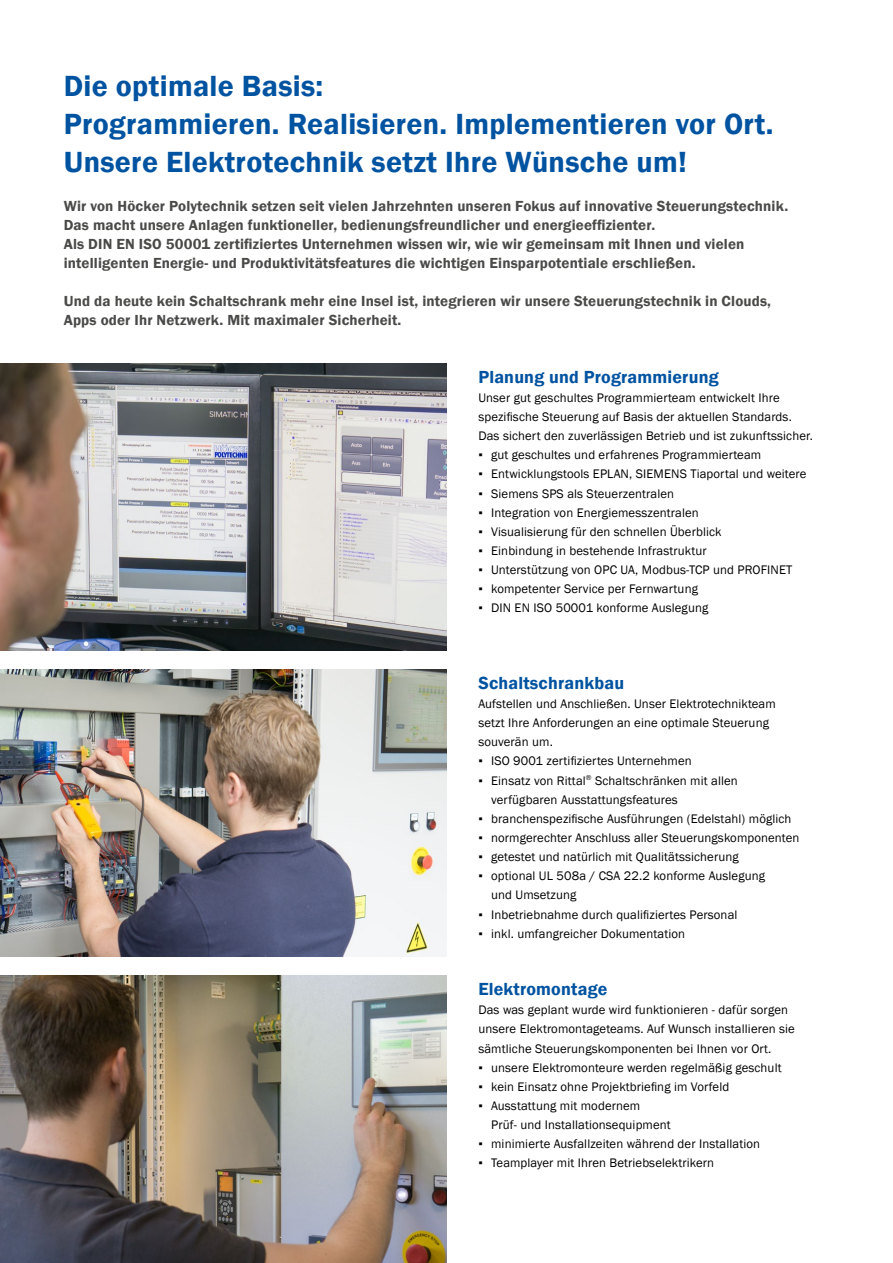
<style>
.page{position:relative;width:893px;height:1263px;background:#fff}
.page>*{position:absolute;margin:0;border:0;box-sizing:border-box;transform-origin:0 0}
.t1{font:600 30px/38.2px "Franklin Gothic";letter-spacing:.01em;color:#0053a1}
.t2{font:600 18px "Franklin Gothic";letter-spacing:.01em;color:#0053a1}
.t3{font:600 15px/19.2px "Franklin Gothic";letter-spacing:.01em;color:#4a4a49}
.t4{font:12.75px/19.2px "Franklin Gothic";letter-spacing:.01em;color:#000}
</style>
<div class="page">
<img style="left:0;top:364px;width:446px;height:287px">
<img style="left:0;top:670px;width:446px;height:287px">
<img style="left:0;top:976px;width:446px;height:287px">
<h1 class="t1" style="left:64px;top:67px;width:711px">Die optimale Basis:<br>Programmieren. Realisieren. Implementieren vor Ort.<br>Unsere Elektrotechnik setzt Ihre Wünsche um!</h1>
<p class="t3" style="left:64px;top:196px;width:726px">Wir von Höcker Polytechnik setzen seit vielen Jahrzehnten unseren Fokus auf innovative Steuerungstechnik.<br>Das macht unsere Anlagen funktioneller, bedienungsfreundlicher und energieeffizienter.<br>Als DIN EN ISO 50001 zertifiziertes Unternehmen wissen wir, wie wir gemeinsam mit Ihnen und vielen intelligenten Energie- und Produktivitätsfeatures die wichtigen Einsparpotentiale erschließen.</p>
<p class="t3" style="left:64px;top:292px;width:709px">Und da heute kein Schaltschrank mehr eine Insel ist, integrieren wir unsere Steuerungstechnik in Clouds,<br>Apps oder Ihr Netzwerk. Mit maximaler Sicherheit.</p>
<h2 class="t2" style="left:478px;top:366px;width:242px">Planung und Programmierung</h2>
<p class="t4" style="left:478px;top:388px;width:336px">Unser gut geschultes Programmierteam entwickelt Ihre spezifische Steuerung auf Basis der aktuellen Standards.<br>Das sichert den zuverlässigen Betrieb und ist zukunftssicher.</p>
<p class="t4" style="left:478px;top:446px;width:284px">▪ gut geschultes und erfahrenes Programmierteam</p>
<p class="t4" style="left:478px;top:465px;width:330px">▪ Entwicklungstools EPLAN, SIEMENS Tiaportal und weitere</p>
<p class="t4" style="left:478px;top:484px;width:197px">▪ Siemens SPS als Steuerzentralen</p>
<p class="t4" style="left:478px;top:503px;width:222px">▪ Integration von Energiemesszentralen</p>
<p class="t4" style="left:478px;top:522px;width:245px">▪ Visualisierung für den schnellen Überblick</p>
<p class="t4" style="left:478px;top:541px;width:230px">▪ Einbindung in bestehende Infrastruktur</p>
<p class="t4" style="left:478px;top:560px;width:316px">▪ Unterstützung von OPC UA, Modbus-TCP und PROFINET</p>
<p class="t4" style="left:478px;top:580px;width:221px">▪ kompetenter Service per Fernwartung</p>
<p class="t4" style="left:478px;top:599px;width:231px">▪ DIN EN ISO 50001 konforme Auslegung</p>
<h2 class="t2" style="left:478px;top:672px;width:147px">Schaltschrankbau</h2>
<p class="t4" style="left:478px;top:694px;width:299px">Aufstellen und Anschließen. Unser Elektrotechnikteam setzt Ihre Anforderungen an eine optimale Steuerung souverän um.</p>
<p class="t4" style="left:478px;top:752px;width:215px">▪ ISO 9001 zertifiziertes Unternehmen</p>
<p class="t4" style="left:491px;top:771px;width:248px;text-indent:-13px">▪ Einsatz von Rittal<sup>®</sup> Schaltschränken mit allen verfügbaren Ausstattungsfeatures</p>
<p class="t4" style="left:478px;top:809px;width:315px">▪ branchenspezifische Ausführungen (Edelstahl) möglich</p>
<p class="t4" style="left:478px;top:828px;width:323px">▪ normgerechter Anschluss aller Steuerungskomponenten</p>
<p class="t4" style="left:478px;top:847px;width:262px">▪ getestet und natürlich mit Qualitätssicherung</p>
<p class="t4" style="left:491px;top:867px;width:275px;text-indent:-13px">▪ optional UL 508a / CSA 22.2 konforme Auslegung und Umsetzung</p>
<p class="t4" style="left:478px;top:905px;width:261px">▪ Inbetriebnahme durch qualifiziertes Personal</p>
<p class="t4" style="left:478px;top:924px;width:208px">▪ inkl. umfangreicher Dokumentation</p>
<h2 class="t2" style="left:478px;top:978px;width:131px">Elektromontage</h2>
<p class="t4" style="left:478px;top:1001px;width:318px">Das was geplant wurde wird funktionieren - dafür sorgen unsere Elektromontageteams. Auf Wunsch installieren sie sämtliche Steuerungskomponenten bei Ihnen vor Ort.</p>
<p class="t4" style="left:478px;top:1058px;width:305px">▪ unsere Elektromonteure werden regelmäßig geschult</p>
<p class="t4" style="left:478px;top:1077px;width:252px">▪ kein Einsatz ohne Projektbriefing im Vorfeld</p>
<p class="t4" style="left:491px;top:1096px;width:181px;text-indent:-13px">▪ Ausstattung mit modernem<br>Prüf- und Installationsequipment</p>
<p class="t4" style="left:478px;top:1134px;width:283px">▪ minimierte Ausfallzeiten während der Installation</p>
<p class="t4" style="left:478px;top:1154px;width:237px">▪ Teamplayer mit Ihren Betriebselektrikern</p>
</div>
